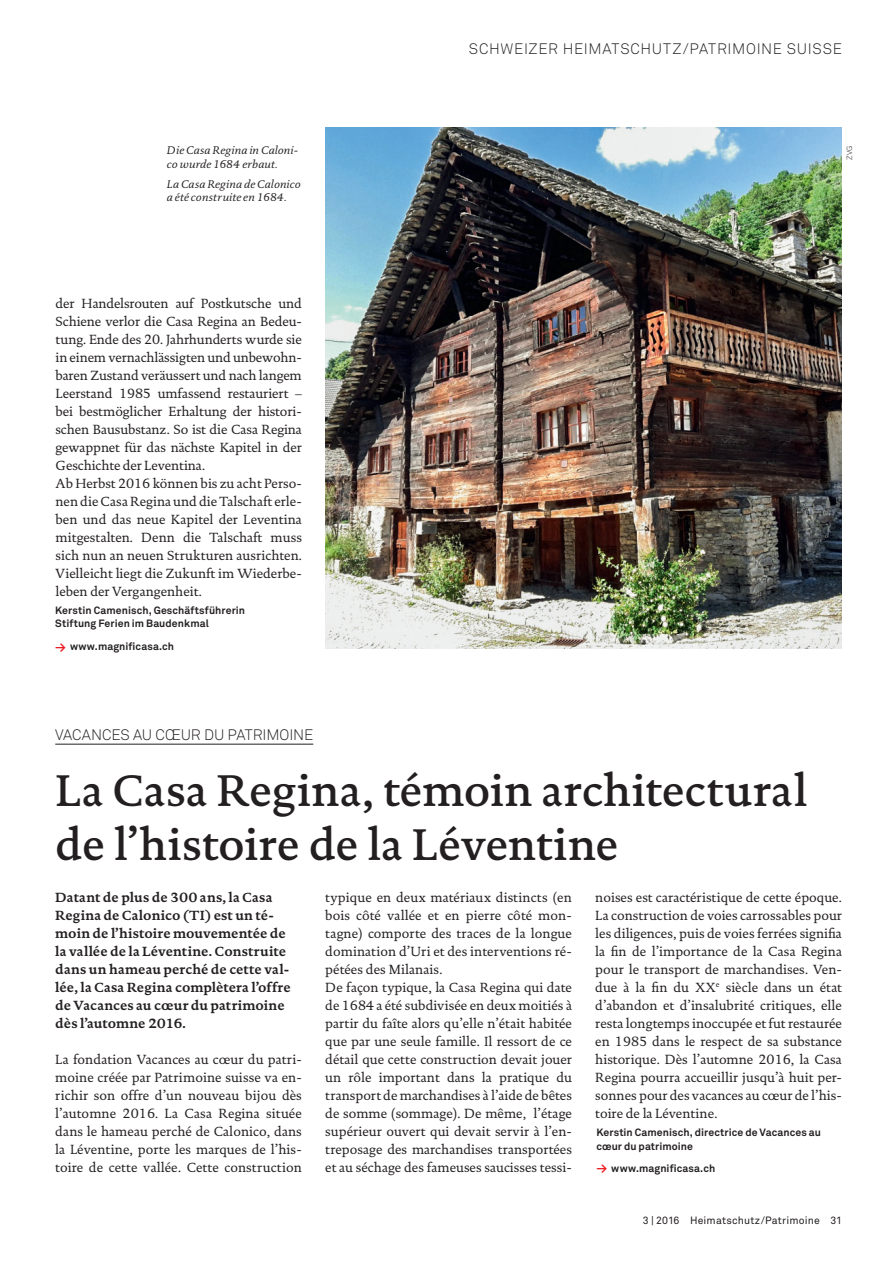
<style>
.page{position:relative;width:893px;height:1263px;background:#fff}
.page>*{position:absolute;margin:0;border:0;box-sizing:border-box;transform-origin:0 0}
.t1{font:500 45px/54px "DTL Documenta TOT";letter-spacing:.005em;color:#231f20}
.t2{font:15px "Akkurat Light Pro";letter-spacing:.035em;color:#231f20}
.t3{font:15px "Akkurat Light Pro";letter-spacing:-.005em;color:#231f20}
.t4{font:13.5px/18px "DTL Documenta TOT";color:#231f20;text-align:justify}
.t5{font:700 13.5px/18px "DTL Documenta TOT";letter-spacing:.005em;color:#231f20}
.t6{font:italic 11.25px/13.5px "DTL Documenta TOT";letter-spacing:.015em;color:#231f20}
.t7{font:700 10.5px/13.5px "Akkurat Pro";letter-spacing:.01em;color:#231f20}
.t8{font:10.5px "Akkurat Pro";letter-spacing:.015em;color:#231f20}
.t9{font:7.5px "Akkurat Light Pro";color:#231f20}
.s1{font-size:13.5px;color:#ee1d23}
</style>
<div class="page">
<hr style="left:55px;top:744px;width:258px;height:1px;background:#231f20">
<img style="left:325px;top:128px;width:517px;height:520px">
<p class="t6" style="left:167px;top:143px;width:133px">Die Casa Regina in Caloni&shy;co wurde 1684 erbaut.</p>
<p class="t6" style="left:167px;top:177px;width:136px">La Casa Regina de Calonico a été construite en 1684.</p>
<p class="t4" style="left:56px;top:294px;width:248px;text-align:left">der Handelsrouten auf Postkutsche und Schiene verlor die Casa Regina an Bedeu&shy;tung. Ende des 20. Jahrhunderts wurde sie in einem vernachlässigten und unbewohn&shy;baren Zustand veräussert und nach langem Leerstand 1985 umfassend restauriert – bei bestmöglicher Erhaltung der histori&shy;schen Bausubstanz. So ist die Casa Regina gewappnet für das nächste Kapitel in der Geschichte der Leventina.<br>Ab Herbst 2016 können bis zu acht Perso&shy;nen die Casa Regina und die Talschaft erle&shy;ben und das neue Kapitel der Leventina mitgestalten. Denn die Talschaft muss sich nun an neuen Strukturen ausrichten.<br>Vielleicht liegt die Zukunft im Wiederbe&shy;leben der Vergangenheit.</p>
<p class="t7" style="left:55px;top:604px;width:191px">Kerstin Camenisch, Geschäftsführerin<br>Stiftung Ferien im Baudenkmal</p>
<p class="t7" style="left:55px;top:640px;width:120px"><span class="s1">→</span> www.magnificasa.ch</p>
<p class="t3" style="left:55px;top:725px;width:259px">VACANCES AU CŒUR DU PATRIMOINE</p>
<p class="t2" style="left:469px;top:40px;width:374px">SCHWEIZER HEIMATSCHUTZ/PATRIMOINE SUISSE</p>
<p class="t9" style="left:845px;top:160px;width:16px;rotate:-90deg">ZVG</p>
<h1 class="t1" style="left:55px;top:763px;width:754px">La Casa Regina, témoin architectural de l’histoire de la Léventine</h1>
<p class="t5" style="left:55px;top:888px;width:237px">Datant de plus de 300 ans, la Casa<br>Regina de Calonico (TI) est un té&shy;moin de l’histoire mouvementée de la vallée de la Léventine. Construite dans un hameau perché de cette val&shy;lée, la Casa Regina complètera l’offre de Vacances au cœur du patrimoine dès l’automne 2016.</p>
<p class="t4" style="left:325px;top:888px;width:248px;text-align:left">typique en deux matériaux distincts (en bois côté vallée et en pierre côté mon&shy;tagne) comporte des traces de la longue domination d’Uri et des interventions ré&shy;pétées des Milanais.<br>De façon typique, la Casa Regina qui date de 1684 a été subdivisée en deux moitiés à partir du faîte alors qu’elle n’était habitée que par une seule famille. Il ressort de ce détail que cette construction devait jouer un rôle important dans la pratique du transport de marchandises à l’aide de bêtes de somme (sommage). De même, l’étage supérieur ouvert qui devait servir à l’en&shy;treposage des marchandises transportées et au séchage des fameuses saucisses tessi-</p>
<p class="t4" style="left:595px;top:888px;width:248px">noises est caractéristique de cette époque.<br>La construction de voies carrossables pour les diligences, puis de voies ferrées signifia la fin de l’importance de la Casa Regina pour le transport de marchandises. Ven&shy;due à la fin du XX<sup>e</sup> siècle dans un état d’abandon et d’insalubrité critiques, elle resta longtemps inoccupée et fut restaurée en 1985 dans le respect de sa substance historique. Dès l’automne 2016, la Casa Regina pourra accueillir jusqu’à huit per&shy;sonnes pour des vacances au cœur de l’his&shy;toire de la Léventine.</p>
<p class="t4" style="left:55px;top:1050px;width:248px">La fondation Vacances au cœur du patri&shy;moine créée par Patrimoine suisse va en&shy;richir son offre d’un nouveau bijou dès l’automne 2016. La Casa Regina située dans le hameau perché de Calonico, dans la Léventine, porte les marques de l’his&shy;toire de cette vallée. Cette construction</p>
<p class="t7" style="left:596px;top:1126px;width:226px">Kerstin Camenisch, directrice de Vacances au cœur du patrimoine</p>
<p class="t7" style="left:596px;top:1161px;width:120px"><span class="s1">→</span> www.magnificasa.ch</p>
<p class="t8" style="left:643px;top:1214px;width:201px">3 | 2016 Heimatschutz/Patrimoine 31</p>
</div>
